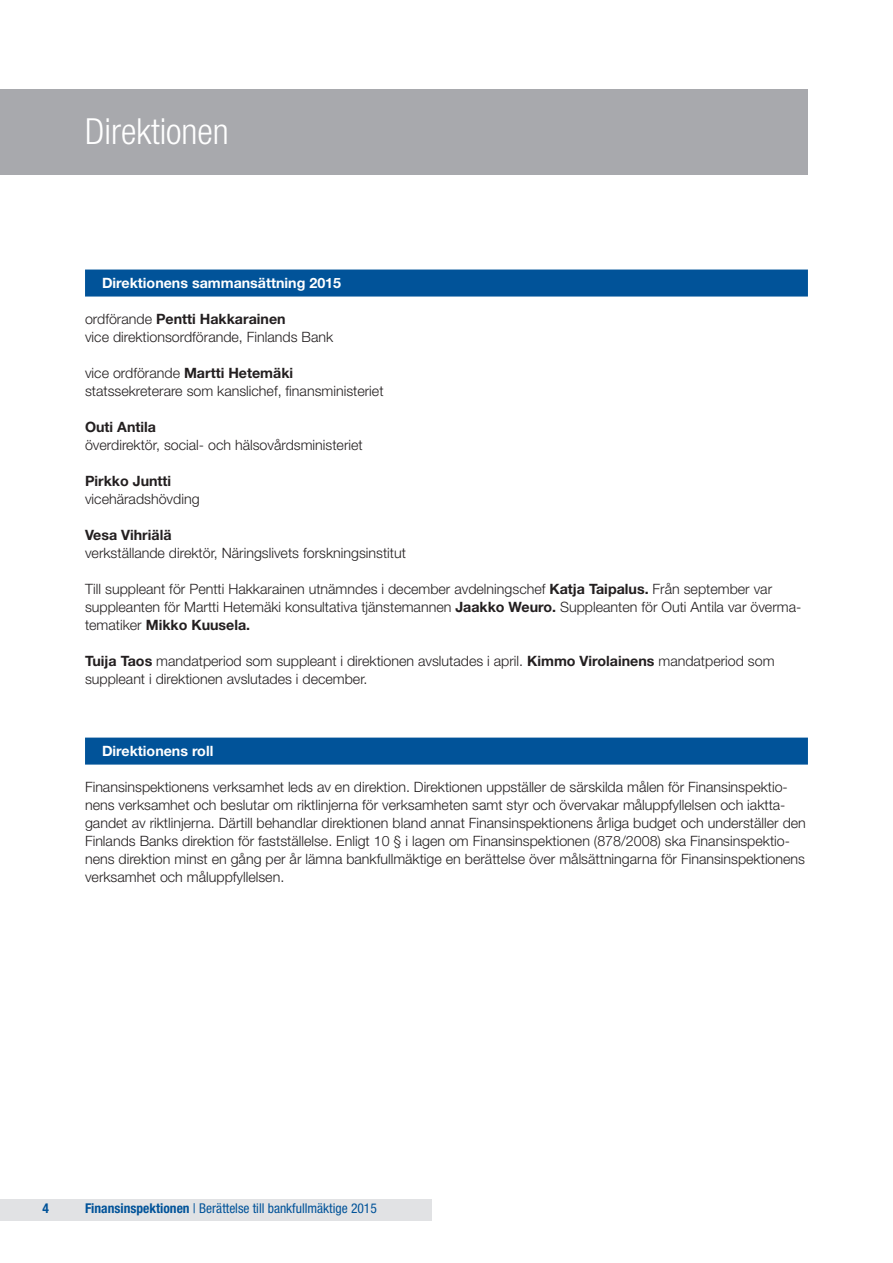
<style>
.page{position:relative;width:893px;height:1263px;background:#fff}
.page>*{position:absolute;margin:0;border:0;box-sizing:border-box;transform-origin:0 0}
.Pääotsikko_harmaalla{font:300 condensed 36px "Helvetica Neue LT Std";color:#fff}
.Leipis{font:300 14.25px/18px "Helvetica Neue LT Std";color:#231f20}
.Palkkiositkko{font:700 14.25px "Helvetica Neue LT Std";color:#fff}
.t1{font:condensed 13.5px "Helvetica Neue LT Std";color:#015399}
.sivunro{font:700 condensed 13.5px "Helvetica Neue LT Std";color:#015399}
.s1{font-weight:700}
</style>
<div class="page">
<div style="left:0;top:1199px;width:432px;height:21px;background:#e1e2e4"></div>
<div style="left:0;top:89px;width:808px;height:85px;background:#a8a9ad"></div>
<div style="left:85px;top:270px;width:723px;height:27px;background:#015399"></div>
<div style="left:85px;top:738px;width:723px;height:27px;background:#015399"></div>
<p class="Pääotsikko_harmaalla" style="left:85px;top:111px;width:145px">Direktionen</p>
<p class="Palkkiositkko" style="left:102px;top:274px;width:241px">Direktionens sammansättning 2015</p>
<p class="Leipis" style="left:85px;top:310px;width:250px">ordförande <span class="s1">Pentti Hakkarainen<br></span>vice direktionsordförande, Finlands Bank</p>
<p class="Leipis" style="left:85px;top:364px;width:300px">vice ordförande <span class="s1">Martti Hetemäki </span>statssekreterare som kanslichef, finansministeriet</p>
<p class="Leipis" style="left:85px;top:418px;width:279px"><span class="s1">Outi Antila<br></span>överdirektör, social- och hälsovårdsministeriet</p>
<p class="Leipis" style="left:85px;top:472px;width:116px"><span class="s1">Pirkko Juntti </span>vicehäradshövding</p>
<p class="Leipis" style="left:85px;top:526px;width:322px"><span class="s1">Vesa Vihriälä<br></span>verkställande direktör, Näringslivets forskningsinstitut</p>
<p class="Leipis" style="left:85px;top:580px;width:718px">Till suppleant för Pentti Hakkarainen utnämndes i december avdelningschef <span class="s1">Katja Taipalus.</span> Från september var suppleanten för Martti Hetemäki konsultativa tjänstemannen <span class="s1">Jaakko Weuro.</span> Suppleanten för Outi Antila var överma&shy;tematiker <span class="s1">Mikko Kuusela.</span></p>
<p class="Leipis" style="left:85px;top:652px;width:691px"><span class="s1">Tuija Taos</span> mandatperiod som suppleant i direktionen avslutades i april. <span class="s1">Kimmo Virolainens</span> mandatperiod som suppleant i direktionen avslutades i december.</p>
<p class="Palkkiositkko" style="left:102px;top:742px;width:113px">Direktionens roll</p>
<p class="Leipis" style="left:85px;top:778px;width:722px">Finansinspektionens verksamhet leds av en direktion. Direktionen uppställer de särskilda målen för Finansinspektio&shy;nens verksamhet och beslutar om riktlinjerna för verksamheten samt styr och övervakar måluppfyllelsen och iaktta&shy;gandet av riktlinjerna. Därtill behandlar direktionen bland annat Finansinspektionens årliga budget och underställer den Finlands Banks direktion för fastställelse. Enligt 10 § i lagen om Finansinspektionen (878/2008) ska Finansinspektio&shy;nens direktion minst en gång per år lämna bankfullmäktige en berättelse över målsättningarna för Finansinspektionens verksamhet och måluppfyllelsen.</p>
<p class="sivunro" style="left:43px;top:1200px;width:8px">4</p>
<p class="t1" style="left:85px;top:1200px;width:293px"><span class="s1">Finansinspektionen</span> | Berättelse till bankfullmäktige 2015</p>
</div>
